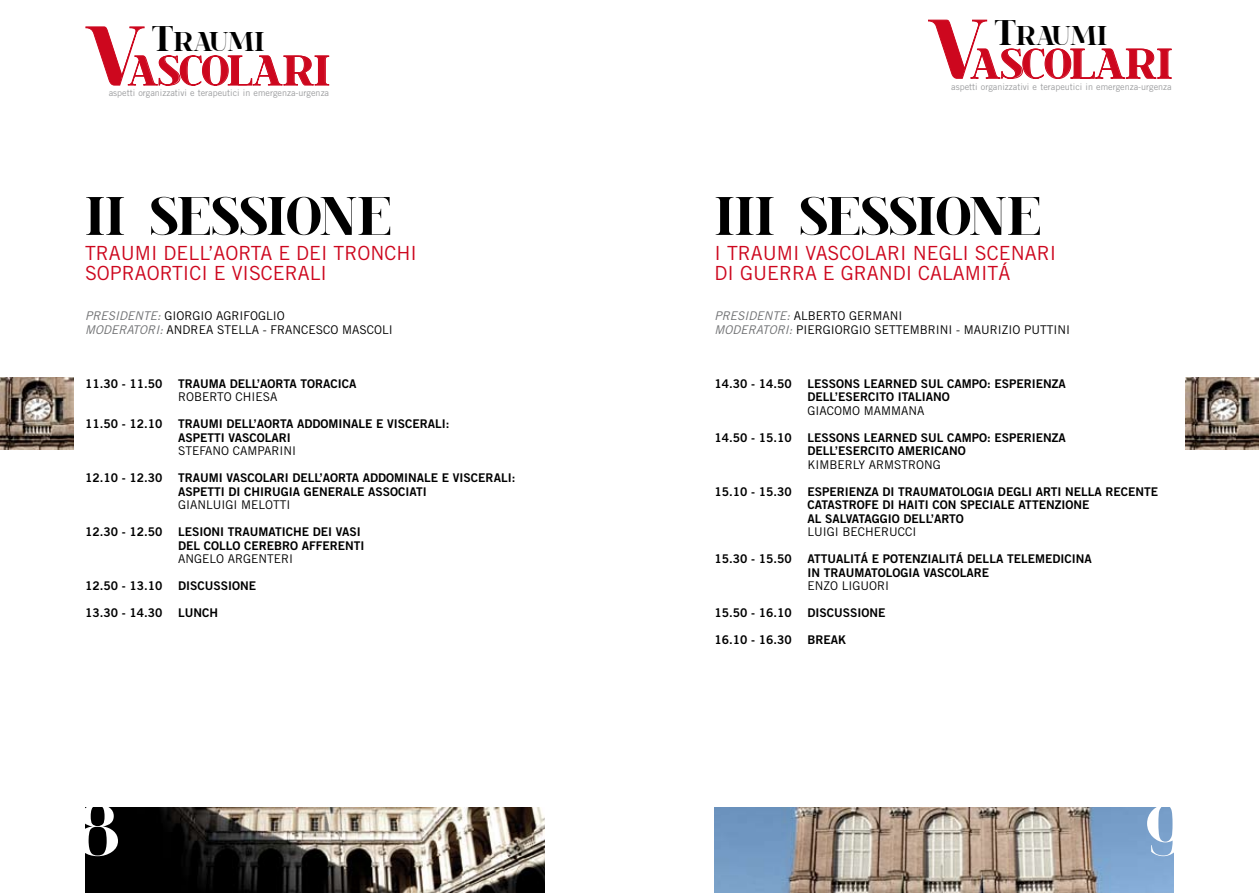
<style>
.page{position:relative;width:1259px;height:893px;background:#fff}
.page>*{position:absolute;margin:0;border:0;box-sizing:border-box;transform-origin:0 0}
.t1{font:700 72.45px "spinwerad";color:#fff}
.t2{font:700 57px "spinwerad";color:#000}
.t3{font:700 43.8px "spinwerad";color:#cd071e}
.t4{font:700 28.35px "spinwerad";letter-spacing:-.015em;color:#000}
.t5{font:19.5px/19.5px "Trade Gothic";color:#cd071e}
.t6{font:12px "Trade Gothic Bold Two";color:#000}
.t7{font:12px/13.5px "Trade Gothic";color:#000}
.t8{font:italic 12px "Trade Gothic";color:#707173}
.t9{font:9px "Trade Gothic";color:#9c9d9f}
.s1{font-size:37.05px}
.s2{font-size:87.6px}
.s3{font-style:italic;color:#707173}
.s4{font-style:normal;color:#000}
</style>
<div class="page">
<img style="left:714px;top:808px;width:460px;height:85px">
<svg style="left:85px;top:26px;width:244px;height:60px"></svg>
<svg style="left:928px;top:19px;width:244px;height:60px"></svg>
<img style="left:85px;top:808px;width:459px;height:85px">
<img style="left:1185px;top:377px;width:74px;height:72px">
<img style="left:0;top:377px;width:73px;height:72px">
<h3 class="t4" style="left:994px;top:15px;width:114px"><span class="s1">T</span>RAUMI</h3>
<h3 class="t4" style="left:152px;top:22px;width:114px"><span class="s1">T</span>RAUMI</h3>
<h3 class="t3" style="left:927px;top:33px;width:246px"><span class="s2">V</span>ASCOLARI</h3>
<p class="t9" style="left:951px;top:81px;width:222px">ASPETTI ORGANIZZATIVI E TERAPEUTICI IN EMERGENZA-URGENZA</p>
<h3 class="t3" style="left:85px;top:40px;width:246px"><span class="s2">V</span>ASCOLARI</h3>
<p class="t9" style="left:109px;top:88px;width:222px">ASPETTI ORGANIZZATIVI E TERAPEUTICI IN EMERGENZA-URGENZA</p>
<h2 class="t2" style="left:85px;top:176px;width:155px">II SESSIO</h2>
<h2 class="t2" style="left:319px;top:176px;width:74px">NE</h2>
<h3 class="t5" style="left:85px;top:243px;width:333px">TRAU MI DELL’AORTA E DEI TRONCH I<br>SOPRAORTICI E VISCERALI</h3>
<p class="t7" style="left:85px;top:309px;width:201px"><span class="s3">PRESIDENTE:</span> GI ORGI O AGRI FOGLI O<br><span class="s3">MODERATORI:</span> ANDREA</p>
<p class="t7" style="left:217px;top:323px;width:8px">STELLA</p>
<p class="t7" style="left:263px;top:323px;width:16px">- FRA</p>
<p class="t7" style="left:292px;top:323px;width:95px">NCESCO MASCOLI</p>
<p class="t6" style="left:85px;top:376px;width:91px">11.30 - 11.50 TRAUMA</p>
<p class="t6" style="left:230px;top:376px;width:8px">DELL</p>
<p class="t6" style="left:257px;top:376px;width:12px">’AORTA</p>
<p class="t6" style="left:300px;top:376px;width:9px">TORA</p>
<p class="t6" style="left:330px;top:376px;width:27px">CICA</p>
<p class="t7" style="left:178px;top:390px;width:25px">ROBERT</p>
<p class="t7" style="left:224px;top:390px;width:54px">O CHIESA</p>
<p class="t6" style="left:85px;top:417px;width:90px">11.50 - 12.10 TRAUMI</p>
<p class="t6" style="left:226px;top:417px;width:8px">DELL</p>
<p class="t6" style="left:253px;top:417px;width:12px">’AORTA</p>
<p class="t6" style="left:297px;top:417px;width:9px">ADDOMINALE</p>
<p class="t6" style="left:376px;top:417px;width:44px">E VISCERALI</p>
<p class="t6" style="left:446px;top:417px;width:5px">:</p>
<p class="t6" style="left:178px;top:430px;width:29px">ASPETTI</p>
<p class="t6" style="left:228px;top:430px;width:36px">VASCOLARI</p>
<p class="t7" style="left:178px;top:444px;width:71px">STEFANO CAMPARI</p>
<p class="t7" style="left:283px;top:444px;width:11px">NI</p>
<p class="t6" style="left:85px;top:471px;width:90px">12.10 - 12.30 TRAUMI</p>
<p class="t6" style="left:226px;top:471px;width:36px">VASCOLARI</p>
<p class="t6" style="left:292px;top:471px;width:8px">DELL</p>
<p class="t6" style="left:319px;top:471px;width:12px">’AORTA</p>
<p class="t6" style="left:363px;top:471px;width:9px">ADDOMINALE</p>
<p class="t6" style="left:442px;top:471px;width:44px">E VISCERALI</p>
<p class="t6" style="left:512px;top:471px;width:5px">:</p>
<p class="t6" style="left:178px;top:484px;width:29px">ASPETTI</p>
<p class="t6" style="left:228px;top:484px;width:31px">DI CHIRUGIA</p>
<p class="t6" style="left:304px;top:484px;width:9px">GENERALE</p>
<p class="t6" style="left:368px;top:484px;width:44px">ASSOCIATI</p>
<p class="t7" style="left:178px;top:498px;width:49px">GIANLUIGI</p>
<p class="t7" style="left:241px;top:498px;width:39px">MELOTTI</p>
<p class="t6" style="left:85px;top:525px;width:89px">12.30 - 12.50 LE</p>
<p class="t6" style="left:192px;top:525px;width:14px">SIONI</p>
<p class="t6" style="left:228px;top:525px;width:9px">TRAUMATI</p>
<p class="t6" style="left:286px;top:525px;width:34px">CHE DEI</p>
<p class="t6" style="left:336px;top:525px;width:24px">VASI</p>
<p class="t6" style="left:178px;top:538px;width:7px">DEL</p>
<p class="t6" style="left:204px;top:538px;width:16px">COLLO</p>
<p class="t6" style="left:244px;top:538px;width:16px">CEREBRO</p>
<p class="t6" style="left:302px;top:538px;width:29px">AFFERENTI</p>
<p class="t7" style="left:178px;top:552px;width:66px">ANGELO ARGE</p>
<p class="t7" style="left:258px;top:552px;width:16px">NTERI</p>
<p class="t6" style="left:85px;top:579px;width:172px">12.50 - 13.10 DISCUSSIONE</p>
<p class="t6" style="left:85px;top:606px;width:79px">13.30 - 14.30</p>
<p class="t6" style="left:178px;top:606px;width:41px">LUNCH</p>
<h2 class="t2" style="left:714px;top:176px;width:175px">III SESSIO</h2>
<h2 class="t2" style="left:969px;top:176px;width:74px">NE</h2>
<h3 class="t5" style="left:714px;top:243px;width:343px">I TRAU MI VASCOLARI N EGLI SCENARI<br>DI GU ERRA E GRAN DI CALAMITÁ</h3>
<p class="t8" style="left:714px;top:309px;width:95px">PRESIDENTE: <span class="s4">ALBERT</span></p>
<p class="t7" style="left:837px;top:309px;width:29px">O GERMA</p>
<p class="t7" style="left:890px;top:309px;width:11px">NI</p>
<p class="t8" style="left:714px;top:322px;width:96px">MODERATORI: <span class="s4">PIERGI</span></p>
<p class="t7" style="left:835px;top:323px;width:48px">ORGIO SETTEMBRI</p>
<p class="t7" style="left:940px;top:323px;width:129px">NI - MAURIZIO PUTTI NI</p>
<p class="t6" style="left:714px;top:376px;width:91px">14.30 - 14.50 LE</p>
<p class="t6" style="left:821px;top:376px;width:51px">SSONS LEARNED</p>
<p class="t6" style="left:921px;top:376px;width:104px">SUL CAM PO: ESPERIENZA</p>
<p class="t6" style="left:807px;top:390px;width:7px">DELL</p>
<p class="t6" style="left:834px;top:390px;width:48px">’ESERCITO</p>
<p class="t6" style="left:897px;top:390px;width:7px">ITALIANO</p>
<p class="t7" style="left:807px;top:404px;width:76px">GIACOMO MAMMA</p>
<p class="t7" style="left:908px;top:404px;width:16px">NA</p>
<p class="t6" style="left:714px;top:430px;width:91px">14.50 - 15.10 LE</p>
<p class="t6" style="left:821px;top:430px;width:51px">SSONS LEARNED</p>
<p class="t6" style="left:921px;top:430px;width:104px">SUL CAM PO: ESPERIENZA</p>
<p class="t6" style="left:807px;top:444px;width:7px">DELL</p>
<p class="t6" style="left:834px;top:444px;width:48px">’ESERCITO</p>
<p class="t6" style="left:897px;top:444px;width:9px">AMERI</p>
<p class="t6" style="left:934px;top:444px;width:15px">CANO</p>
<p class="t7" style="left:807px;top:458px;width:17px">KIMBERL</p>
<p class="t7" style="left:858px;top:458px;width:82px">Y ARMSTRONG</p>
<p class="t6" style="left:714px;top:484px;width:123px">15.10 - 15.30 ESPERIENZA</p>
<p class="t6" style="left:882px;top:484px;width:25px">DI TRAUMATOLOGIA</p>
<p class="t6" style="left:998px;top:484px;width:8px">DEGLI</p>
<p class="t6" style="left:1035px;top:484px;width:8px">ARTI</p>
<p class="t6" style="left:1065px;top:484px;width:9px">NELLA</p>
<p class="t6" style="left:1105px;top:484px;width:31px">RECENTE</p>
<p class="t6" style="left:807px;top:498px;width:44px">CATASTRO</p>
<p class="t6" style="left:865px;top:498px;width:41px">FEDI HAITI</p>
<p class="t6" style="left:932px;top:498px;width:64px">CON SPECIALE</p>
<p class="t6" style="left:1018px;top:498px;width:9px">ATTENZIONE</p>
<p class="t6" style="left:807px;top:511px;width:33px">AL SALVATAGGIO</p>
<p class="t6" style="left:903px;top:511px;width:8px">DELL</p>
<p class="t6" style="left:930px;top:511px;width:12px">’ARTO</p>
<p class="t7" style="left:807px;top:525px;width:21px">LUIGI</p>
<p class="t7" style="left:842px;top:525px;width:62px">BECHERUCCI</p>
<p class="t6" style="left:714px;top:552px;width:86px">15.30 - 15.50 ATTUALITÁ</p>
<p class="t6" style="left:872px;top:552px;width:26px">E POTENZIALITÁ</p>
<p class="t6" style="left:967px;top:552px;width:8px">DELLA</p>
<p class="t6" style="left:1007px;top:552px;width:8px">TELEMEDI</p>
<p class="t6" style="left:1064px;top:552px;width:15px">CINA</p>
<p class="t6" style="left:807px;top:565px;width:25px">IN TRAUMATOLOGIA</p>
<p class="t6" style="left:923px;top:565px;width:37px">VASCOLARE</p>
<p class="t7" style="left:807px;top:579px;width:76px">ENZO LIG UORI</p>
<p class="t6" style="left:714px;top:606px;width:172px">15.50 - 16.10 DISCUSSIONE</p>
<p class="t6" style="left:714px;top:633px;width:132px">16.10 - 16.30 BREAK</p>
<h1 class="t1" style="left:77px;top:780px;width:44px">8</h1>
<h1 class="t1" style="left:1145px;top:780px;width:41px">9</h1>
</div>
